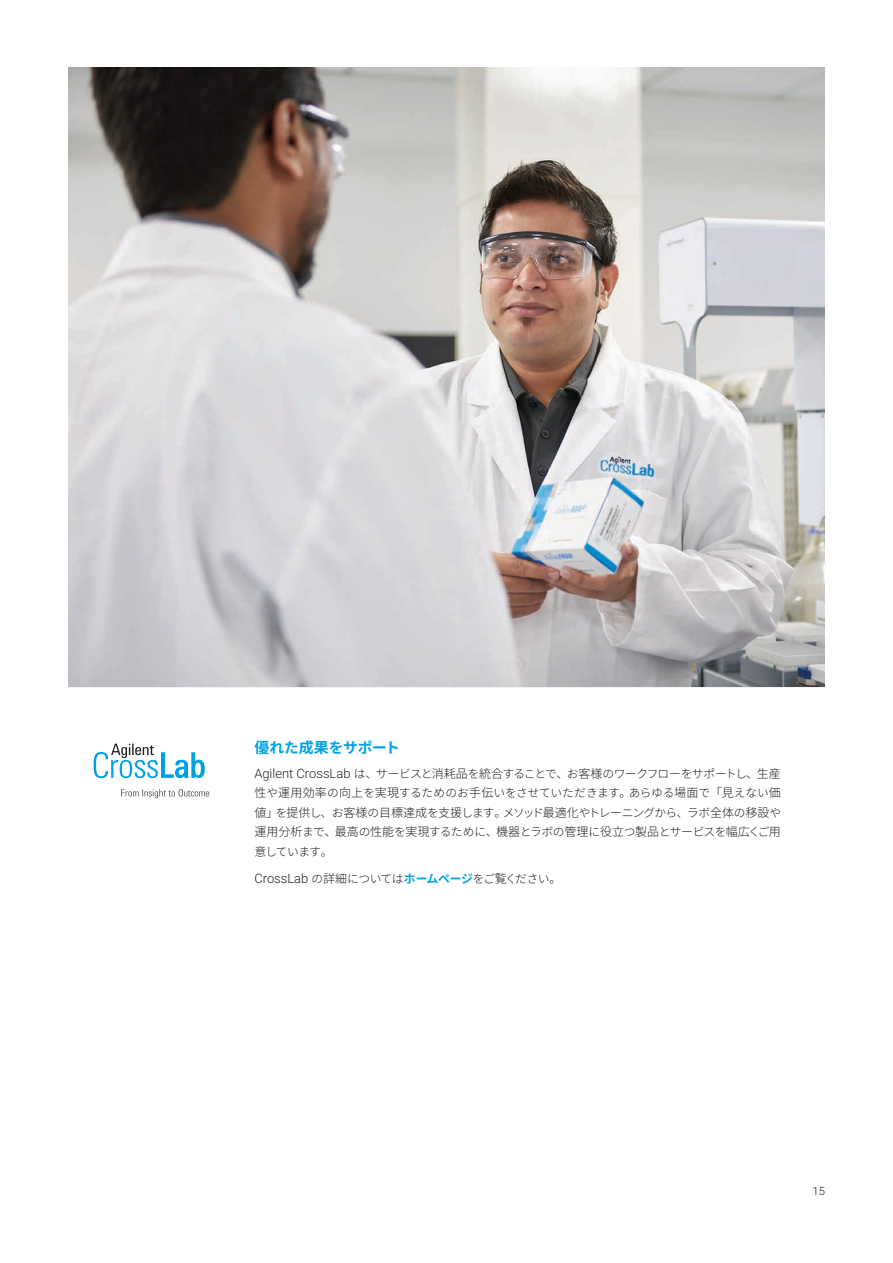
<style>
.page{position:relative;width:893px;height:1263px;background:#fff}
.page>*{position:absolute;margin:0;border:0;box-sizing:border-box;transform-origin:0 0}
.BROCHURE_subhead_blue{font:700 14.7px "Noto Sans CJ Kjp";letter-spacing:-.02em;color:#00a1e3}
.BROCHURE_back_text_black{font:300 12px "Noto Sans CJ Kjp";color:#231f20}
.BROCHURE_back_text_black-2{font:300 11.7px/19.5px "Noto Sans CJ Kjp";letter-spacing:-.045em;color:#231f20;text-align:justify}
.t1{font:300 11.4px "Roboto";color:#231f20}
.s1{font-size:15px}
.s2{font-family:"Roboto";font-size:12.9px}
.s3{font-size:12px}
.s4{font-size:11.7px}
.s5{font-weight:700;color:#00a1e3}
</style>
<div class="page">
<img style="left:68px;top:68px;width:757px;height:619px">
<svg style="left:94px;top:744px;width:111px;height:34px"></svg>
<svg style="left:121px;top:789px;width:88px;height:9px"></svg>
<p class="BROCHURE_subhead_blue" style="left:254px;top:740px;width:147px"><span class="s1">優</span>れた<span class="s1">成果</span>をサポート</p>
<p class="BROCHURE_back_text_black-2" style="left:254px;top:764px;width:528px"><span class="s2">Agilent CrossLab</span> は<span class="s3">、</span>サービスと<span class="s3">消耗品</span>を<span class="s3">統合</span>することで<span class="s3">、</span>お<span class="s3">客様</span>のワークフローをサポートし<span class="s3">、生産性</span>や<span class="s3">運用効率</span>の<span class="s3">向上</span>を<span class="s3">実現</span>するためのお<span class="s3">手伝</span>いをさせていただきます<span class="s3">。</span>あらゆる<span class="s3">場面</span>で<span class="s3">「見</span>えない<span class="s3">価値」</span>を<span class="s3">提供</span>し<span class="s3">、</span>お<span class="s3">客様</span>の<span class="s3">目標達成</span>を<span class="s3">支援</span>します<span class="s3">。</span>メソッド<span class="s3">最適化</span>やトレーニングから<span class="s3">、</span>ラボ<span class="s3">全体</span>の<span class="s3">移設</span>や</p>
<p class="BROCHURE_back_text_black" style="left:254px;top:825px;width:528px">運用分析<span class="s4">まで</span>、最高<span class="s4">の</span>性能<span class="s4">を</span>実現<span class="s4">するために</span>、機器<span class="s4">とラボの</span>管理<span class="s4">に</span>役立<span class="s4">つ</span>製品<span class="s4">とサービスを</span>幅広<span class="s4">くご</span>用</p>
<p class="BROCHURE_back_text_black-2" style="left:254px;top:842px;width:80px"><span class="s3">意</span>しています<span class="s3">。</span></p>
<p class="BROCHURE_back_text_black-2" style="left:254px;top:869px;width:308px"><span class="s2">CrossLab</span> の<span class="s3">詳細</span>については<span class="s5">ホームページ</span>をご<span class="s3">覧</span>ください<span class="s3">。</span></p>
<p class="t1" style="left:812px;top:1183px;width:14px">15</p>
</div>
